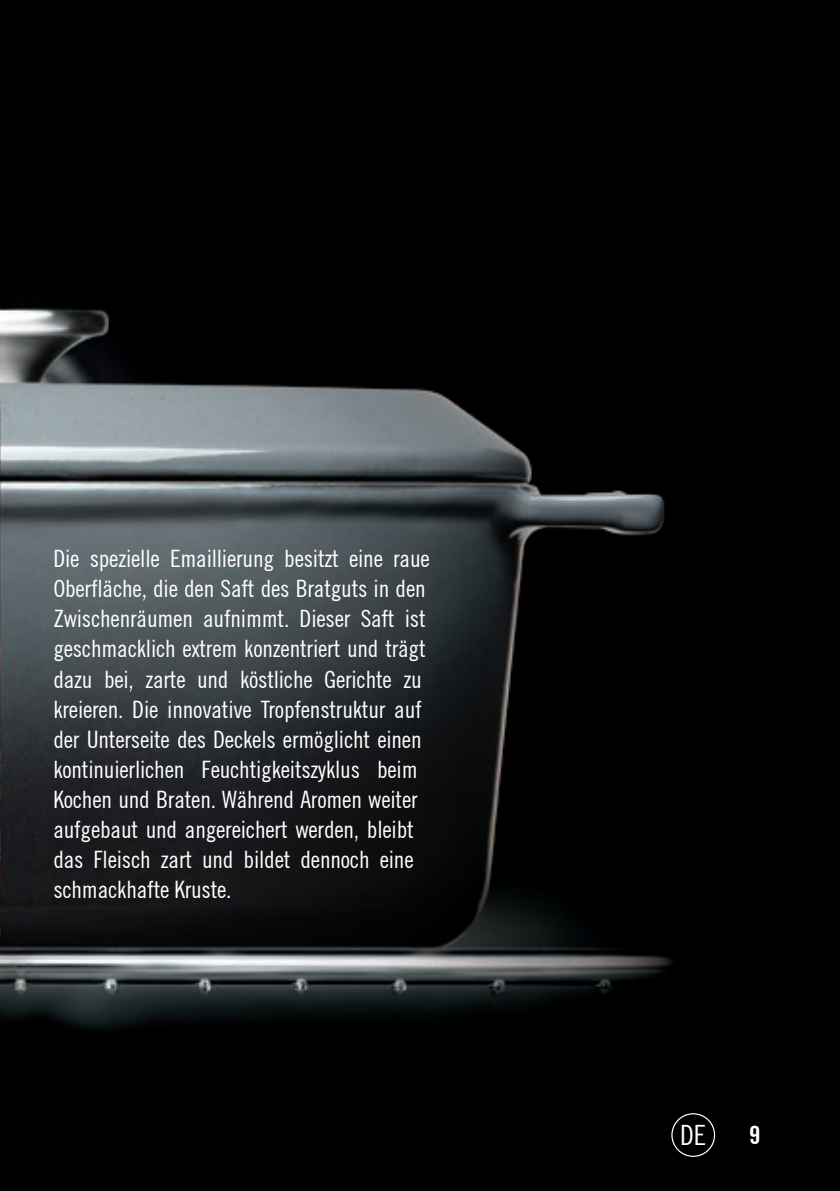
<style>
.page{position:relative;width:840px;height:1191px;background:#fff}
.page>*{position:absolute;margin:0;border:0;box-sizing:border-box;transform-origin:0 0}
.t1{font:condensed 28px "Trade Gothic No.18";color:#fff}
.t2{font:700 condensed 25.6px "Trade Gothic No.20";color:#fff}
.t3{font:condensed 24px/30px "Trade Gothic No.18";letter-spacing:-.01em;color:#fff}
</style>
<div class="page">
<img style="left:0;top:0;width:839px;height:1191px">
<div style="left:671px;top:1113px;width:43px;height:43px;border:1px solid #fff;border-radius:50%"></div>
<p class="t3" style="left:53px;top:543px;width:378px">Die spezielle Emaillierung besitzt eine raue Oberfläche, die den Saft des Bratguts in den Zwischenräumen aufnimmt. Dieser Saft ist geschmacklich extrem konzentriert und trägt dazu bei, zarte und köstliche Gerichte zu kreieren. Die innovative Tropfenstruktur auf der Unterseite des Deckels ermöglicht einen kontinuierlichen Feuchtigkeitszyklus beim Kochen und Braten. Während Aromen weiter aufgebaut und angereichert werden, bleibt das Fleisch zart und bildet dennoch eine schmackhafte Kruste.</p>
<p class="t1" style="left:680px;top:1118px;width:27px">DE</p>
<p class="t2" style="left:748px;top:1118px;width:13px">9</p>
</div>
